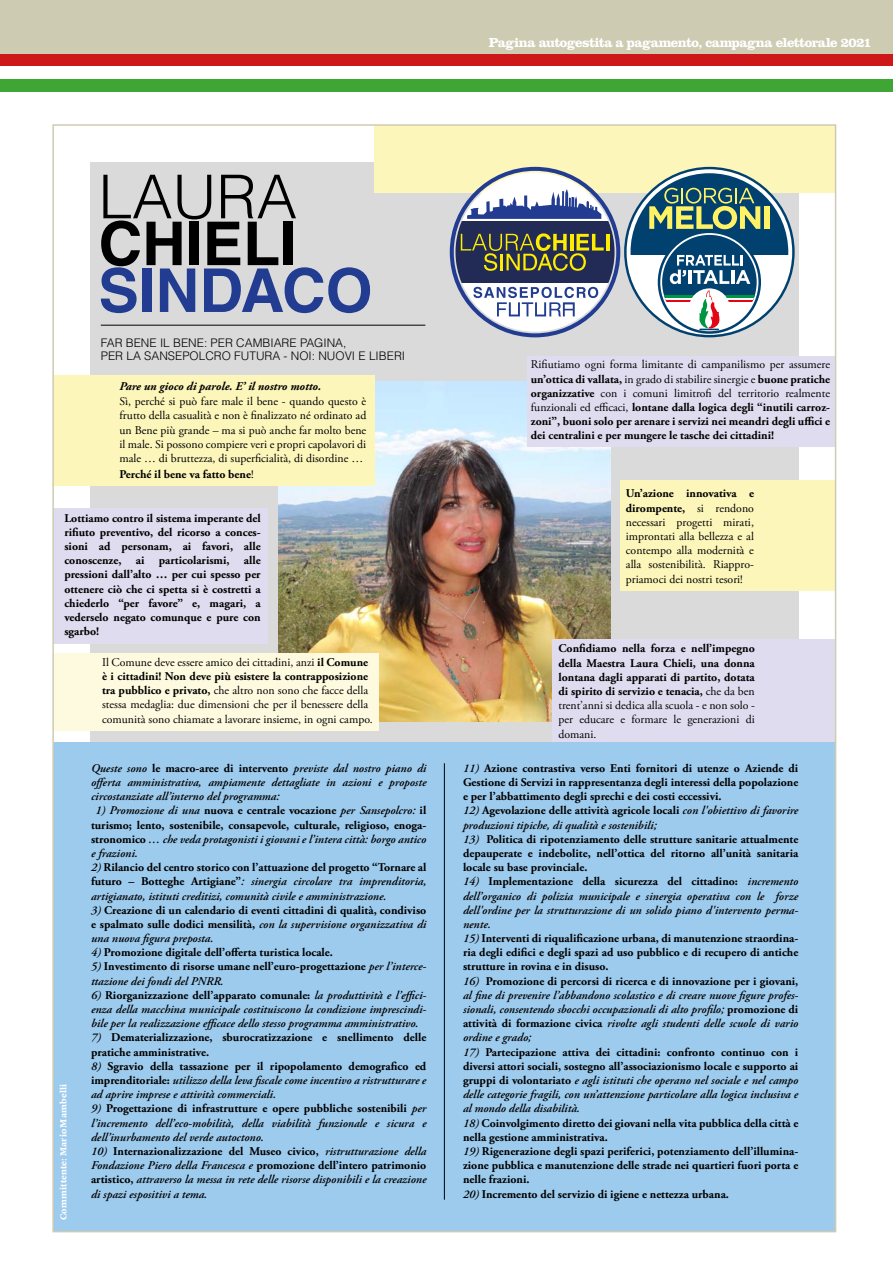
<style>
.page{position:relative;width:893px;height:1263px;background:#fff}
.page>*{position:absolute;margin:0;border:0;box-sizing:border-box;transform-origin:0 0}
.t1{font:700 13.5px "Clarendon LT Std";letter-spacing:-.04em;color:#fff}
.t2{font:700 11.85px/14.2px "Adobe Garamond Pro";color:#000;text-align:justify}
.t3{font:italic 600 11.85px/14.2px "Adobe Garamond Pro";color:#000;text-align:justify}
.t4{font:11.85px/14.2px "Adobe Garamond Pro";color:#000;text-align:justify}
.t5{font:300 11.85px/13.2px "Helvetica LT Std";color:#000}
.t6{font:italic 700 11.85px "Adobe Garamond Pro";color:#000}
.t7{font:700 9px "Lyon Text";letter-spacing:.02em;color:#fff}
.s1{font-weight:400}
.s2{font-weight:700}
.s3{font-weight:700;font-style:normal}
.s4{font-weight:600;font-style:italic}
</style>
<div class="page">
<div style="left:0;top:0;width:893px;height:54px;background:#cecbb3"></div>
<div style="left:0;top:54px;width:893px;height:13px;background:#cd1719"></div>
<div style="left:0;top:79px;width:893px;height:13px;background:#3fa535"></div>
<div style="left:90px;top:162px;width:709px;height:1032px;background:#dadada"></div>
<img style="left:279px;top:381px;width:331px;height:340px">
<div style="left:374px;top:125px;width:462px;height:68px;background:#fcf6bb"></div>
<svg style="left:450px;top:167px;width:345px;height:170px"></svg>
<div style="left:764px;top:206px;width:5px;height:23px;background:#fff265"></div>
<div style="left:53px;top:375px;width:321px;height:111px;background:#fcf6bb"></div>
<div style="left:527px;top:356px;width:309px;height:91px;background:#e0dcef"></div>
<div style="left:53px;top:509px;width:215px;height:135px;background:#e0dcef"></div>
<div style="left:53px;top:654px;width:325px;height:77px;background:#fefadf"></div>
<div style="left:620px;top:480px;width:216px;height:111px;background:#fcf6bb"></div>
<div style="left:552px;top:639px;width:284px;height:102px;background:#e0dcef"></div>
<div style="left:53px;top:742px;width:783px;height:489px;background:#9dcbee"></div>
<hr style="left:444px;top:763px;width:1px;height:437px;background:#000">
<hr style="left:101px;top:325px;width:324px;height:1px;background:#000">
<svg style="left:101px;top:175px;width:269px;height:138px"></svg>
<p class="t1" style="left:489px;top:34px;width:385px">Pagina autogestita a pagamento, campagna elettorale 2021</p>
<p class="t5" style="left:101px;top:336px;width:306px">FAR BENE IL BENE: PER CAMBIARE PAGINA,<br>PER LA SANSEPOLCRO FUTURA - NOI: NUOVI E LIBERI</p>
<p class="t6" style="left:119px;top:379px;width:203px">Pare un gioco di parole. E’ il nostro motto.</p>
<p class="t4" style="left:119px;top:395px;width:248px">Sì, perché si può fare male il bene - quando questo è frutto della casualità e non è finalizzato né ordinato ad un Bene più grande – ma si può anche far molto bene il male. Si possono compiere veri e propri capolavori di male … di bruttezza, di superficialità, di disordine …</p>
<p class="t2" style="left:119px;top:467px;width:136px">Perché il bene va fatto bene<span class="s1">!</span></p>
<p class="t2" style="left:64px;top:511px;width:198px">Lottiamo contro il sistema imperante del rifiuto preventivo, del ricorso a conces&shy;sioni ad personam, ai favori, alle conoscenze, ai particolarismi, alle pressioni dall’alto … per cui spesso per ottenere ciò che ci spetta si è costretti a chiederlo “per favore” e, magari, a vederselo negato comunque e pure con sgarbo!</p>
<p class="t4" style="left:102px;top:655px;width:272px;text-align:left">Il Comune deve essere amico dei cittadini, anzi <span class="s2">il Comune è i cittadini! Non deve più esistere la contrapposizione tra pubblico e privato,</span> che altro non sono che facce della stessa medaglia: due dimensioni che per il benessere della comunità sono chiamate a lavorare insieme, in ogni campo.</p>
<p class="t7" style="left:56px;top:1220px;width:138px;rotate:-90deg">Committente: Mario Mambelli</p>
<p class="t3" style="left:91px;top:761px;width:337px">Queste sono <span class="s3">le macro-aree di intervento</span> previste dal nostro piano di offerta amministrativa, ampiamente dettagliate in azioni e proposte circostanziate all’interno del programma:</p>
<p class="t2" style="left:91px;top:804px;width:337px;text-indent:4px"><span class="s4">1) Promozione di una</span> nuova e centrale vocazione <span class="s4">per Sansepolcro:</span> il turismo; lento, sostenibile, consapevole, culturale, religioso, enoga&shy;stronomico <span class="s4">… che veda protagonisti i giovani e l’intera città: borgo antico e frazioni.</span></p>
<p class="t3" style="left:91px;top:861px;width:337px">2) <span class="s3">Rilancio del centro storico con l’attuazione del progetto “Tornare al futuro – Botteghe Artigiane”</span>: sinergia circolare tra imprenditoria, artigianato, istituti creditizi, comunità civile e amministrazione.</p>
<p class="t2" style="left:91px;top:903px;width:337px"><span class="s4">3)</span> Creazione di un calendario di eventi cittadini di qualità, condiviso e spalmato sulle dodici mensilità, <span class="s4">con la supervisione organizzativa di una nuova figura preposta.</span></p>
<p class="t2" style="left:91px;top:946px;width:243px"><span class="s4">4)</span> Promozione digitale dell’offerta turistica locale.</p>
<p class="t2" style="left:91px;top:960px;width:337px"><span class="s4">5)</span> Investimento di risorse umane nell’euro-progettazione <span class="s4">per l’interce&shy;ttazione dei fondi del PNRR.</span></p>
<p class="t3" style="left:91px;top:988px;width:337px">6) <span class="s3">Riorganizzazione dell’apparato comunale:</span> la produttività e l’effici&shy;enza della macchina municipale costituiscono la condizione imprescindi&shy;bile per la realizzazione efficace dello stesso programma amministrativo.</p>
<p class="t2" style="left:91px;top:1031px;width:337px"><span class="s4">7)</span> Dematerializzazione, sburocratizzazione e snellimento delle pratiche amministrative.</p>
<p class="t3" style="left:91px;top:1059px;width:337px">8) <span class="s3">Sgravio della tassazione per il ripopolamento demografico ed imprenditoriale:</span> utilizzo della leva fiscale come incentivo a ristrutturare e ad aprire imprese e attività commerciali.</p>
<p class="t3" style="left:91px;top:1102px;width:337px">9) <span class="s3">Progettazione di infrastrutture e opere pubbliche sostenibili</span> per l’incremento dell’eco-mobilità, della viabilità funzionale e sicura e dell’inurbamento del verde autoctono.</p>
<p class="t3" style="left:91px;top:1144px;width:337px">10) <span class="s3">Internazionalizzazione del Museo civico,</span> ristrutturazione della Fondazione Piero della Francesca e <span class="s3">promozione dell’intero patrimonio artistico,</span> attraverso la messa in rete delle risorse disponibili e la creazione di spazi espositivi a tema.</p>
<p class="t2" style="left:531px;top:358px;width:301px"><span class="s1">Rifiutiamo ogni forma limitante di campanilismo per assumere </span>un’ottica di vallata, <span class="s1">in grado di stabilire sinergie e</span> buone pratiche organizzative <span class="s1">con i comuni limitrofi del territorio realmente funzionali ed efficaci,</span> lontane dalla logica degli “inutili carroz&shy;zoni”, buoni solo per arenare i servizi nei meandri degli uffici e dei centralini e per mungere le tasche dei cittadini!</p>
<p class="t4" style="left:626px;top:487px;width:130px"><span class="s2">Un’azione innovativa e dirompente,</span> si rendono necessari progetti mirati, improntati alla bellezza e al contempo alla modernità e alla sostenibilità. Riappro&shy;priamoci dei nostri tesori!</p>
<p class="t2" style="left:558px;top:642px;width:198px">Confidiamo nella forza e nell’impegno della Maestra Laura Chieli, una donna lontana dagli apparati di partito, dotata di spirito di servizio e tenacia, <span class="s1">che da ben trent’anni si dedica alla scuola - e non solo - per educare e formare le generazioni di domani.</span></p>
<p class="t2" style="left:463px;top:761px;width:337px"><span class="s4">11)</span> Azione contrastiva verso Enti fornitori di utenze o Aziende di Gestione di Servizi in rappresentanza degli interessi della popolazione e per l’abbattimento degli sprechi e dei costi eccessivi.</p>
<p class="t3" style="left:463px;top:804px;width:337px">12) <span class="s3">Agevolazione delle attività agricole locali</span> con l'obiettivo di favorire produzioni tipiche, di qualità e sostenibili;</p>
<p class="t2" style="left:463px;top:832px;width:337px"><span class="s4">13)</span> Politica di ripotenziamento delle strutture sanitarie attualmente depauperate e indebolite, nell’ottica del ritorno all’unità sanitaria locale su base provinciale.</p>
<p class="t3" style="left:463px;top:875px;width:337px">14) <span class="s3">Implementazione della sicurezza del cittadino:</span> incremento dell’organico di polizia municipale e sinergia operativa con le forze dell'ordine per la strutturazione di un solido piano d'intervento perma&shy;nente.</p>
<p class="t2" style="left:463px;top:931px;width:337px"><span class="s4">15)</span> Interventi di riqualificazione urbana, di manutenzione straordina&shy;ria degli edifici e degli spazi ad uso pubblico e di recupero di antiche strutture in rovina e in disuso.</p>
<p class="t3" style="left:463px;top:974px;width:337px">16) <span class="s3">Promozione di percorsi di ricerca e di innovazione per i giovani, </span>al fine di prevenire l’abbandono scolastico e di creare nuove figure profes&shy;sionali, consentendo sbocchi occupazionali di alto profilo; <span class="s3">promozione di attività di formazione civica</span> rivolte agli studenti delle scuole di vario ordine e grado;</p>
<p class="t2" style="left:463px;top:1045px;width:337px"><span class="s4">17)</span> Partecipazione attiva dei cittadini: confronto continuo con i diversi attori sociali, sostegno all’associazionismo locale e supporto ai gruppi di volontariato <span class="s4">e agli istituti che operano nel sociale e nel campo delle categorie fragili, con un’attenzione particolare alla logica inclusiva e al mondo della disabilità.</span></p>
<p class="t2" style="left:463px;top:1116px;width:337px"><span class="s4">18)</span> Coinvolgimento diretto dei giovani nella vita pubblica della città e nella gestione amministrativa.</p>
<p class="t2" style="left:463px;top:1144px;width:337px"><span class="s4">19)</span> Rigenerazione degli spazi periferici, potenziamento dell’illumina&shy;zione pubblica e manutenzione delle strade nei quartieri fuori porta e nelle frazioni.</p>
<p class="t2" style="left:463px;top:1187px;width:267px"><span class="s4">20)</span> Incremento del servizio di igiene e nettezza urbana.</p>
</div>
